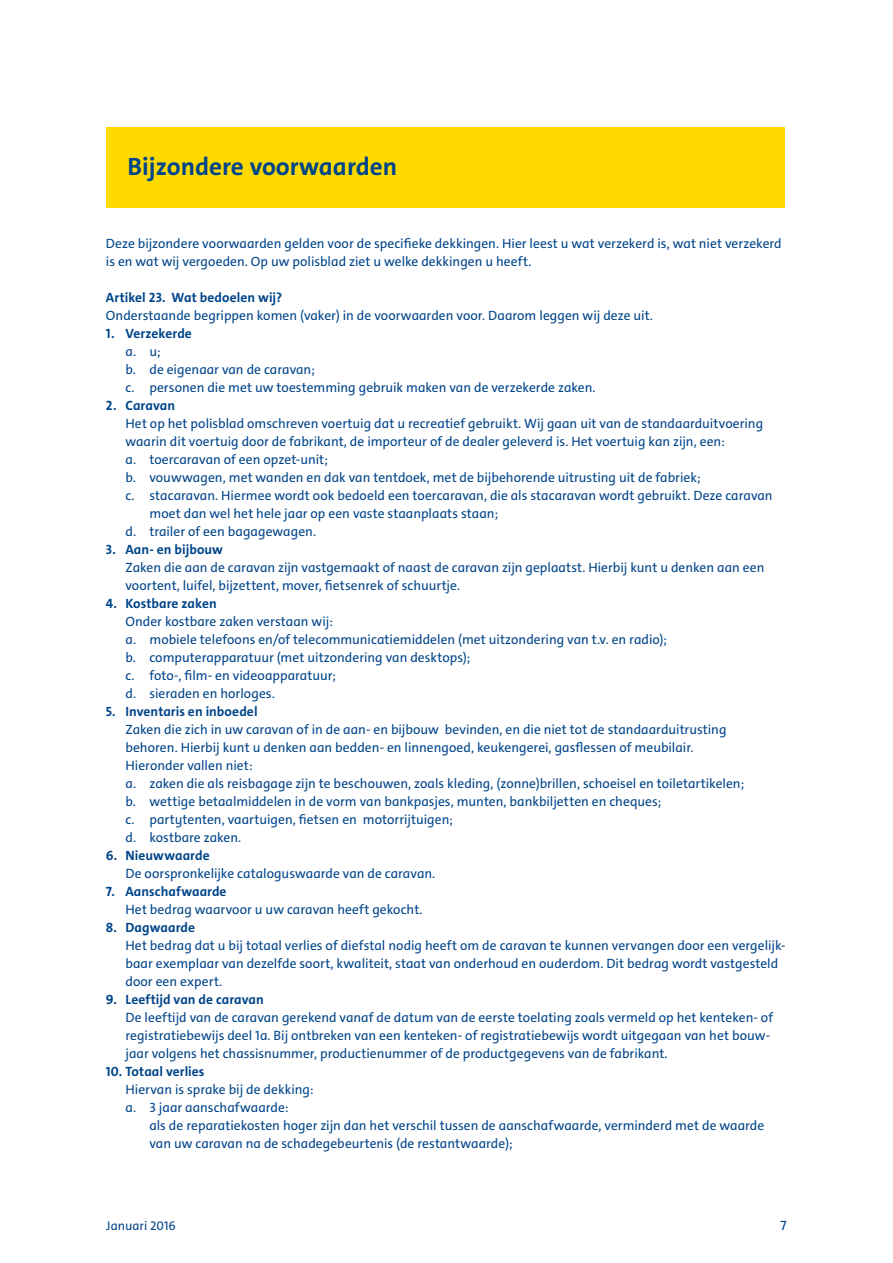
<style>
.page{position:relative;width:893px;height:1263px;background:#fff}
.page>*{position:absolute;margin:0;border:0;box-sizing:border-box;transform-origin:0 0}
.t1{font:700 25.2px "The Sans C4 s";color:#00458a}
.t2{font:13.5px/18px "The Sans C4 s";color:#00458a}
.t3{font:700 13.5px "The Sans C4 s";letter-spacing:.005em;color:#00458a}
.t4{font:12.75px "The Sans C4 s";letter-spacing:-.005em;color:#00458a}
</style>
<div class="page">
<div style="left:106px;top:128px;width:679px;height:80px;background:#ffda00"></div>
<h1 class="t1" style="left:128px;top:150px;width:271px">Bijzondere voorwaarden</h1>
<p class="t2" style="left:106px;top:235px;width:677px">Deze bijzondere voorwaarden gelden voor de specifieke dekkingen. Hier leest u wat verzekerd is, wat niet verzekerd is en wat wij vergoeden. Op uw polisblad ziet u welke dekkingen u heeft.</p>
<p class="t3" style="left:106px;top:289px;width:178px">Artikel 23. Wat bedoelen wij?</p>
<p class="t2" style="left:106px;top:307px;width:548px">Onderstaande begrippen komen (vaker) in de voorwaarden voor. Daarom leggen wij deze uit.</p>
<p class="t3" style="left:106px;top:325px;width:87px">1. Verzekerde</p>
<p class="t2" style="left:125px;top:343px;width:472px">a. u;<br>b. de eigenaar van de caravan;<br>c. personen die met uw toestemming gebruik maken van de verzekerde zaken.</p>
<p class="t3" style="left:106px;top:397px;width:71px">2. Caravan</p>
<p class="t2" style="left:125px;top:415px;width:639px">Het op het polisblad omschreven voertuig dat u recreatief gebruikt. Wij gaan uit van de standaarduitvoering</p>
<p class="t2" style="left:125px;top:433px;width:601px">waarin dit voertuig door de fabrikant, de importeur of de dealer geleverd is. Het voertuig kan zijn, een:</p>
<p class="t2" style="left:125px;top:451px;width:204px">a. toercaravan of een opzet-unit;</p>
<p class="t2" style="left:125px;top:469px;width:577px">b. vouwwagen, met wanden en dak van tentdoek, met de bijbehorende uitrusting uit de fabriek;</p>
<p class="t2" style="left:125px;top:487px;width:649px">c. stacaravan. Hiermee wordt ook bedoeld een toercaravan, die als stacaravan wordt gebruikt. Deze caravan</p>
<p class="t2" style="left:149px;top:505px;width:350px">moet dan wel het hele jaar op een vaste staanplaats staan;</p>
<p class="t2" style="left:125px;top:523px;width:192px">d. trailer of een bagagewagen.</p>
<p class="t3" style="left:106px;top:541px;width:119px">3. Aan- en bijbouw</p>
<p class="t2" style="left:125px;top:559px;width:640px">Zaken die aan de caravan zijn vastgemaakt of naast de caravan zijn geplaatst. Hierbij kunt u denken aan een voortent, luifel, bijzettent, mover, fietsenrek of schuurtje.</p>
<p class="t3" style="left:106px;top:595px;width:112px">4. Kostbare zaken</p>
<p class="t2" style="left:125px;top:613px;width:543px">Onder kostbare zaken verstaan wij:<br>a. mobiele telefoons en/of telecommunicatiemiddelen (met uitzondering van t.v. en radio); b. computerapparatuur (met uitzondering van desktops);<br>c. foto-, film- en videoapparatuur;<br>d. sieraden en horloges.</p>
<p class="t3" style="left:106px;top:703px;width:153px">5. Inventaris en inboedel</p>
<p class="t2" style="left:125px;top:721px;width:620px">Zaken die zich in uw caravan of in de aan- en bijbouw bevinden, en die niet tot de standaarduitrusting behoren. Hierbij kunt u denken aan bedden- en linnengoed, keukengerei, gasflessen of meubilair.<br>Hieronder vallen niet:<br>a. zaken die als reisbagage zijn te beschouwen, zoals kleding, (zonne)brillen, schoeisel en toiletartikelen; b. wettige betaalmiddelen in de vorm van bankpasjes, munten, bankbiljetten en cheques;<br>c. partytenten, vaartuigen, fietsen en motorrijtuigen;<br>d. kostbare zaken.</p>
<p class="t3" style="left:106px;top:847px;width:105px">6. Nieuwwaarde</p>
<p class="t2" style="left:125px;top:865px;width:311px">De oorspronkelijke cataloguswaarde van de caravan.</p>
<p class="t3" style="left:106px;top:883px;width:122px">7. Aanschafwaarde</p>
<p class="t2" style="left:125px;top:900px;width:299px">Het bedrag waarvoor u uw caravan heeft gekocht.</p>
<p class="t3" style="left:106px;top:919px;width:91px">8. Dagwaarde</p>
<p class="t2" style="left:125px;top:936px;width:662px">Het bedrag dat u bij totaal verlies of diefstal nodig heeft om de caravan te kunnen vervangen door een vergelijk&shy;baar exemplaar van dezelfde soort, kwaliteit, staat van onderhoud en ouderdom. Dit bedrag wordt vastgesteld door een expert.</p>
<p class="t3" style="left:106px;top:991px;width:159px">9. Leeftijd van de caravan</p>
<p class="t2" style="left:125px;top:1008px;width:649px">De leeftijd van de caravan gerekend vanaf de datum van de eerste toelating zoals vermeld op het kenteken- of registratiebewijs deel 1a. Bij ontbreken van een kenteken- of registratiebewijs wordt uitgegaan van het bouw&shy;jaar volgens het chassisnummer, productienummer of de productgegevens van de fabrikant.</p>
<p class="t3" style="left:106px;top:1063px;width:100px">10. Totaal verlies</p>
<p class="t2" style="left:125px;top:1080px;width:190px">Hiervan is sprake bij de dekking: a. 3 jaar aanschafwaarde:</p>
<p class="t2" style="left:149px;top:1116px;width:616px">als de reparatiekosten hoger zijn dan het verschil tussen de aanschafwaarde, verminderd met de waarde van uw caravan na de schadegebeurtenis (de restantwaarde);</p>
<p class="t4" style="left:106px;top:1217px;width:71px">Januari 2016</p>
<p class="t2" style="left:780px;top:1217px;width:8px">7</p>
</div>
